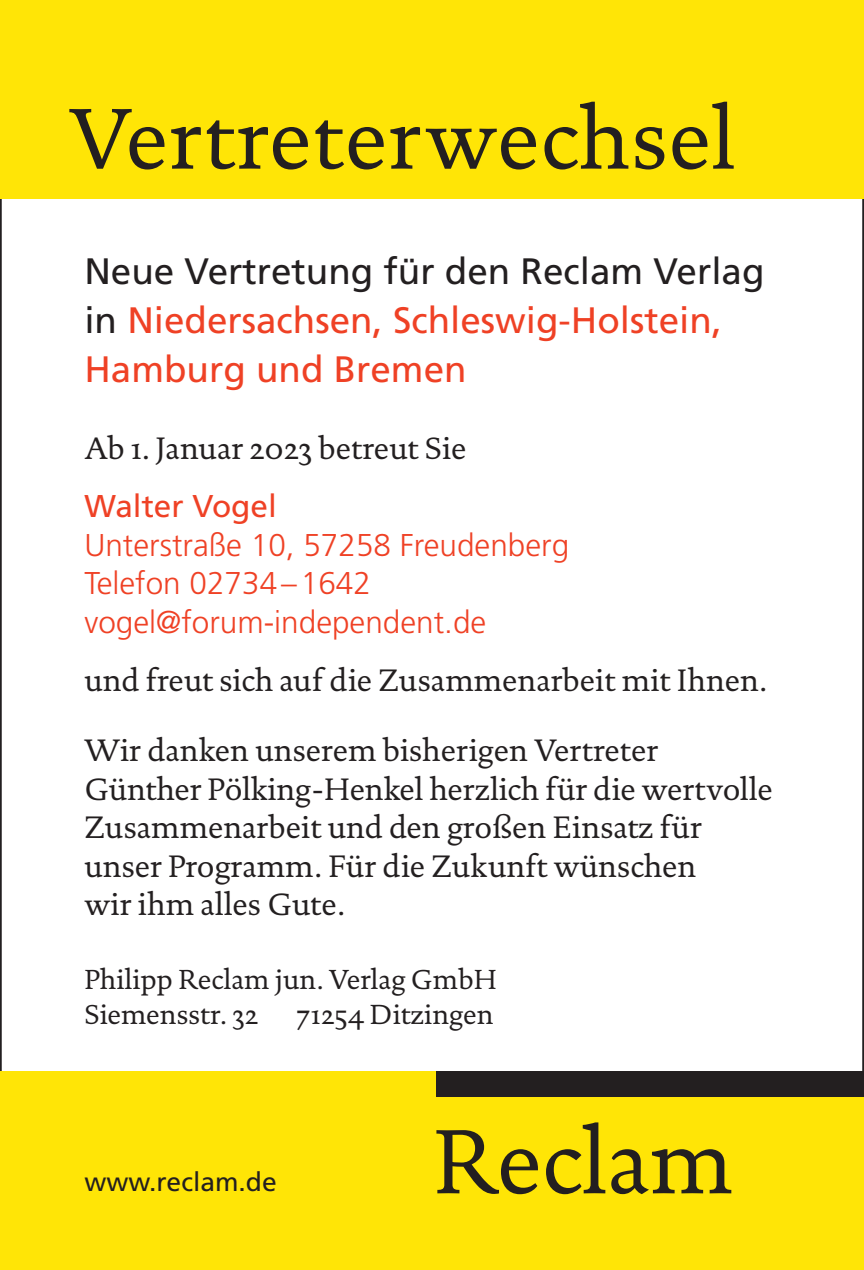
<style>
.page{position:relative;width:864px;height:1270px;background:#fff}
.page>*{position:absolute;margin:0;border:0;box-sizing:border-box;transform-origin:0 0}
.t1{font:92.75px "Documenta 130408";color:#231f20}
.t2{font:87.5px "Documenta 130408";letter-spacing:.01em;color:#231f20}
.t3{font:36.75px/49px "Frutiger LT";color:#ef4125}
.t4{font:31.5px/38.5px "Documenta 130408";color:#231f20}
.t5{font:300 31.5px/38.5px "Frutiger LT";color:#ef4125}
.t6{font:31.5px "Frutiger LT";color:#ef4125}
.t7{font:28px/35px "Documenta 130408";color:#231f20}
.t8{font:26.25px "Frutiger LT";color:#231f20}
.s1{color:#231f20}
</style>
<div class="page">
<div style="left:0;top:0;width:863px;height:198px;background:#ffe506"></div>
<div style="left:0;top:1071px;width:863px;height:199px;background:#ffe506"></div>
<div style="left:436px;top:1071px;width:427px;height:26px;background:#231f20"></div>
<h2 class="t2" style="left:69px;top:73px;width:667px">Vertreterwechsel</h2>
<p class="t3" style="left:84px;top:247px;width:681px"><span class="s1">Neue Vertretung für den Reclam Verlag in</span> Niedersachsen, Schleswig-Holstein,<br>Hamburg und Bremen</p>
<p class="t4" style="left:84px;top:428px;width:383px">Ab 1. Januar 2023 betreut Sie</p>
<p class="t6" style="left:84px;top:488px;width:194px">Walter Vogel</p>
<p class="t5" style="left:84px;top:526px;width:486px">Unterstraße 10, 57258 Freudenberg<br>Telefon 02734–1642 vogel@forum-independent.de</p>
<p class="t4" style="left:84px;top:660px;width:684px">und freut sich auf die Zusammenarbeit mit Ihnen.</p>
<p class="t4" style="left:84px;top:730px;width:689px">Wir danken unserem bisherigen Vertreter Günther Pölking-Henkel herzlich für die wertvolle Zusammenarbeit und den großen Einsatz für unser Programm. Für die Zukunft wünschen<br>wir ihm alles Gute.</p>
<p class="t7" style="left:84px;top:961px;width:414px">Philipp Reclam jun. Verlag GmbH<br>Siemensstr. 32</p>
<p class="t7" style="left:297px;top:996px;width:198px">71254 Ditzingen</p>
<p class="t8" style="left:84px;top:1166px;width:194px">www.reclam.de</p>
<h1 class="t1" style="left:433px;top:1092px;width:302px">Reclam</h1>
</div>
